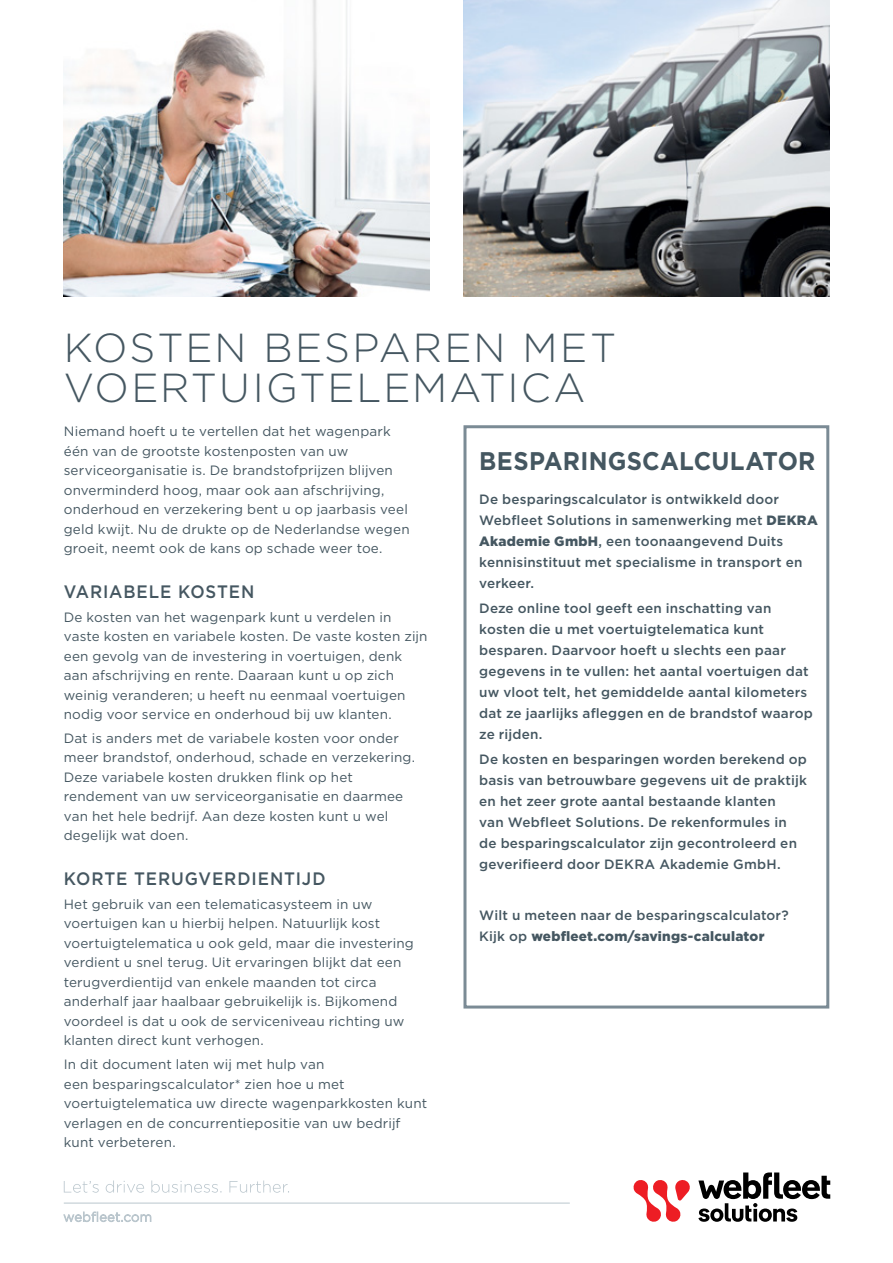
<style>
.page{position:relative;width:893px;height:1263px;background:#fff}
.page>*{position:absolute;margin:0;border:0;box-sizing:border-box;transform-origin:0 0}
.t1{font:300 40.5px "Gotham";letter-spacing:.05em;color:#455761}
.t2{font:700 25.5px "Gotham";letter-spacing:.01em;color:#455761;scale:.94 1}
.t3{font:500 18px "Gotham";letter-spacing:.05em;color:#455761;scale:.94 1}
.t4{font:13.5px/19.5px "Gotham";letter-spacing:.01em;color:#455761}
.t5{font:500 13.5px/21px "Gotham";letter-spacing:.01em;color:#455761}
.s1{font-weight:900}
</style>
<div class="page">
<hr style="left:64px;top:1203px;width:506px;height:1px;background:#bac6cd">
<svg style="left:64px;top:1212px;width:87px;height:10px"></svg>
<svg style="left:64px;top:1180px;width:225px;height:13px"></svg>
<svg style="left:698px;top:1172px;width:132px;height:50px"></svg>
<svg style="left:633px;top:1180px;width:57px;height:42px"></svg>
<img style="left:463px;top:0;width:366px;height:297px">
<img style="left:64px;top:0;width:365px;height:297px">
<div style="left:463px;top:425px;width:366px;height:583px;border:3px solid #7b8b95"></div>
<h1 class="t1" style="left:64px;top:322px;width:149px">KOSTEN</h1>
<h1 class="t1" style="left:263px;top:322px;width:61px">BESPA</h1>
<h1 class="t1" style="left:413px;top:322px;width:59px">REN</h1>
<h1 class="t1" style="left:522px;top:322px;width:95px">MET</h1>
<h1 class="t1" style="left:64px;top:362px;width:32px">VOE</h1>
<h1 class="t1" style="left:160px;top:362px;width:84px">RTUIG</h1>
<h1 class="t1" style="left:299px;top:362px;width:284px">TELEMATI CA</h1>
<p class="t4" style="left:64px;top:421px;width:347px">N iemand hoeft u te vertellen dat het wagenpark één van de grootste kostenposten van uw serviceorganisatie is. De brandstofprijzen blijven onverminderd hoog, maar ook aan afschrijving, onderhoud en verzekering bent u op jaarbasis veel geld kwijt. N u de drukte op de Nederlandse wegen groeit, neemt ook de kans op schade weer toe.</p>
<h3 class="t3" style="left:64px;top:580px;width:204px">Variabele kosten</h3>
<p class="t4" style="left:64px;top:607px;width:365px">De kosten van het wagenpark kunt u verdelen in vaste kosten en variabele kosten. De vaste kosten zijn een gevolg van de investering in voertuigen, denk aan afschrijving en rente. Daaraan kunt u op zich weinig veranderen; u heeft nu eenmaal voertuigen nodig voor service en onderhoud bij uw klanten.</p>
<p class="t4" style="left:64px;top:728px;width:353px">Dat is anders met de variabele kosten voor onder meer brandstof, onderhoud, schade en verzekering.<br>Deze variabele kosten drukken flink op het rendement van uw serviceorganisatie en daarmee van het hele bedrijf. Aan deze kosten kunt u wel degelijk wat doen.</p>
<h3 class="t3" style="left:64px;top:867px;width:280px">Korte terugverdientijd</h3>
<p class="t4" style="left:64px;top:894px;width:352px">H et gebruik van een telematicasysteem in uw voertuigen kan u hierbij helpen. Natuurlijk kost voertuigtelematica u ook geld, maar die investering verdient u snel terug. U it ervaringen blijkt dat een terugverdientijd van enkele maanden tot circa anderhalf jaar haalbaar gebruikelijk is. Bijkomend voordeel is dat u ook de serviceniveau richting uw klanten direct kunt verhogen.</p>
<p class="t4" style="left:64px;top:1054px;width:365px">I n dit document laten wij met hulp van<br>een besparingscalculator* zien hoe u met voertuigtelematica uw directe wagenparkkosten kunt verlagen en de concurrentiepositie van uw bedrijf kunt verbeteren.</p>
<h2 class="t2" style="left:479px;top:444px;width:359px">BESPARINGSCALCULATOR</h2>
<p class="t5" style="left:479px;top:488px;width:340px">De besparingscalculator is ontwikkeld door Webfleet Solutions in samenwerking met <span class="s1">DEKRA Akademie GmbH</span>, een toonaangevend Duits kennisinstituut met specialisme in transport en verkeer.</p>
<p class="t5" style="left:479px;top:597px;width:335px">Deze online tool geeft een inschatting van kosten die u met voertuigtelematica kunt besparen. Daarvoor hoeft u slechts een paar gegevens in te vullen: het aantal voertuigen dat uw vloot telt, het gemiddelde aantal kilometers dat ze jaarlijks afleggen en de brandstof waarop ze rijden.</p>
<p class="t5" style="left:479px;top:749px;width:329px">De kosten en besparingen worden berekend op basis van betrouwbare gegevens uit de praktijk en het zeer grote aantal bestaande klanten<br>van Webfleet Solutions. De rekenformules in de besparingscalculator zijn gecontroleerd en geverifieerd door DEKRA</p>
<p class="t5" style="left:659px;top:854px;width:123px">Akademie GmbH.</p>
<p class="t5" style="left:479px;top:904px;width:311px">Wilt u meteen naar de besparingscalculator?<br>Kijk op <span class="s1">webfleet.com/savings-calculator</span></p>
</div>
